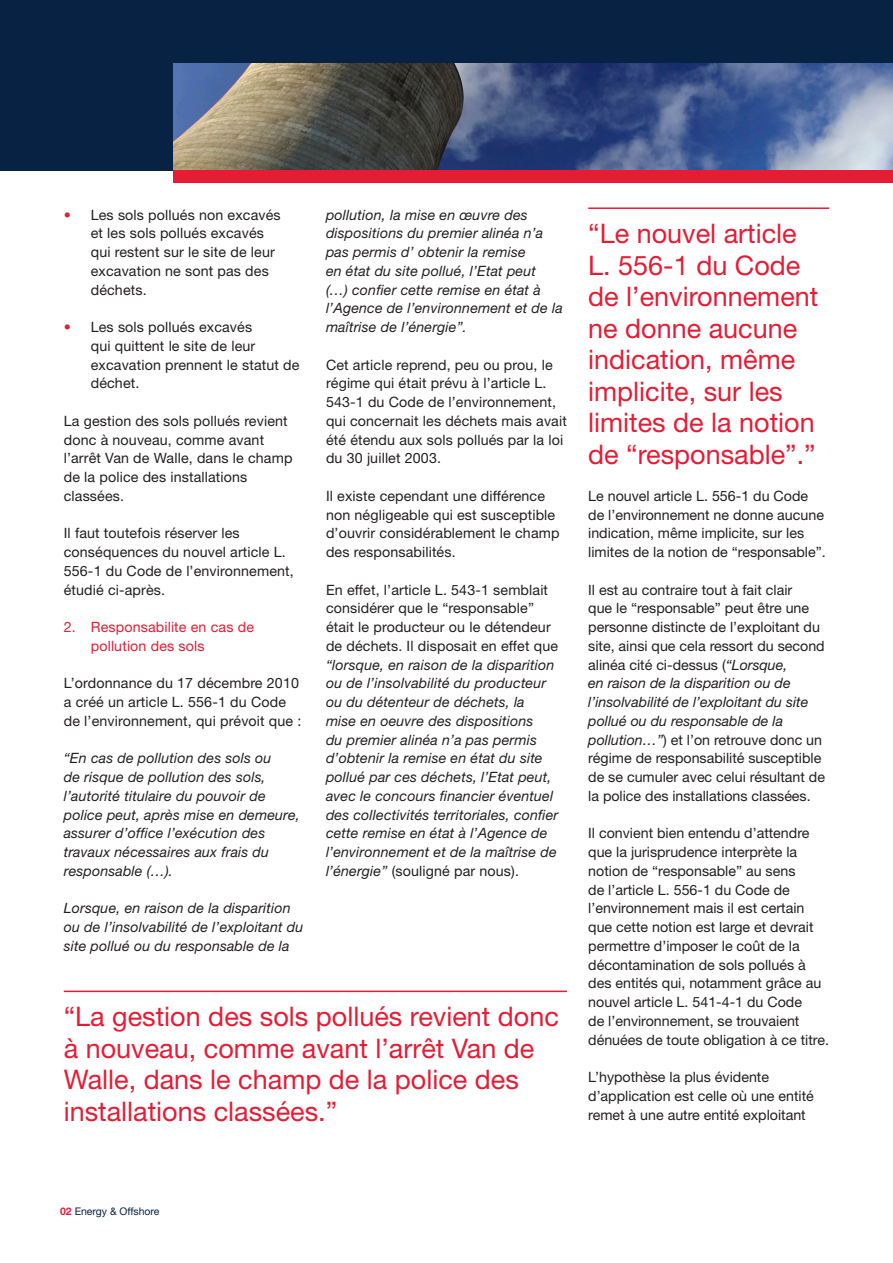
<style>
.page{position:relative;width:893px;height:1263px;background:#fff}
.page>*{position:absolute;margin:0;border:0;box-sizing:border-box;transform-origin:0 0}
.t1{font:27px/31.5px "Helvetica Neue LT";color:#e71c34}
.t2{font:14.25px/18.8px "Helvetica Neue LT";color:#231f20}
.t3{font:italic 14.25px/18.8px "Helvetica Neue LT";letter-spacing:.01em;color:#231f20}
.t4{font:14.25px/18.8px "Helvetica Neue LT";letter-spacing:.01em;color:#e71c34}
.t5{font:10.5px "Helvetica Neue LT";color:#072242}
.s1{color:#e71c34}
.s2{font-style:normal}
.s3{font-style:italic}
.s4{font-weight:700;color:#e71c34}
</style>
<div class="page">
<div style="left:0;top:0;width:893px;height:170px;background:#072242"></div>
<img style="left:174px;top:64px;width:719px;height:106px">
<div style="left:174px;top:170px;width:719px;height:13px;background:#e71c34"></div>
<hr style="left:64px;top:990px;width:503px;height:2px;background:#e71c34">
<hr style="left:588px;top:207px;width:241px;height:2px;background:#e71c34">
<p class="t2" style="left:91px;top:205px;width:191px;text-indent:-27px"><span class="s1">•</span> Les sols pollués non excavés et les sols pollués excavés qui restent sur le site de leur excavation ne sont pas des déchets.</p>
<p class="t2" style="left:91px;top:317px;width:210px;text-indent:-27px"><span class="s1">•</span> Les sols pollués excavés<br>qui quittent le site de leur excavation prennent le statut de déchet.</p>
<p class="t2" style="left:64px;top:411px;width:230px">La gestion des sols pollués revient donc à nouveau, comme avant l’arrêt Van de Walle, dans le champ de la police des installations classées.</p>
<p class="t2" style="left:64px;top:524px;width:232px">Il faut toutefois réserver les conséquences du nouvel article L.<br>556-1 du Code de l’environnement, étudié ci-après.</p>
<p class="t4" style="left:91px;top:617px;width:165px;text-indent:-27px">2. Responsabilite en cas de pollution des sols</p>
<p class="t2" style="left:64px;top:674px;width:239px">L’ordonnance du 17 décembre 2010 a créé un article L. 556-1 du Code de l’environnement, qui prévoit que :</p>
<p class="t3" style="left:64px;top:749px;width:238px">“En cas de pollution des sols ou<br>de risque de pollution des sols, l’autorité titulaire du pouvoir de police peut, après mise en demeure, assurer d’office l’exécution des travaux nécessaires aux frais du responsable (…).</p>
<p class="t3" style="left:64px;top:899px;width:241px">Lorsque, en raison de la disparition ou de l’insolvabilité de l’exploitant du site pollué ou du responsable de la</p>
<p class="t3" style="left:326px;top:205px;width:238px">pollution, la mise en œuvre des dispositions du premier alinéa n’a pas permis d’ obtenir la remise<br>en état du site pollué, l’Etat peut<br>(…) confier cette remise en état à l’Agence de l’environnement et de la maîtrise de l’énergie”.</p>
<p class="t2" style="left:326px;top:355px;width:242px">Cet article reprend, peu ou prou, le régime qui était prévu à l’article L.<br>543-1 du Code de l’environnement, qui concernait les déchets mais avait été étendu aux sols pollués par la loi du 30 juillet 2003.</p>
<p class="t2" style="left:326px;top:486px;width:235px">Il existe cependant une différence non négligeable qui est susceptible d’ouvrir considérablement le champ des responsabilités.</p>
<p class="t3" style="left:326px;top:580px;width:234px"><span class="s2">En effet, l’article L. 543-1 semblait considérer que le “responsable” était le producteur ou le détendeur de déchets. Il disposait en effet que </span>“lorsque, en raison de la disparition ou de l’insolvabilité du producteur ou du détenteur de déchets, la mise en oeuvre des dispositions<br>du premier alinéa n’a pas permis d’obtenir la remise en état du site pollué par ces déchets, l’Etat peut, avec le concours financier éventuel des collectivités territoriales, confier cette remise en état à l’Agence de l’environnement et de la maîtrise de l’énergie” <span class="s2">(souligné par nous).</span></p>
<p class="t1" style="left:64px;top:1000px;width:497px">“La gestion des sols pollués revient donc à nouveau, comme avant l’arrêt Van de Walle, dans le champ de la police des installations classées.”</p>
<p class="t1" style="left:588px;top:217px;width:232px">“Le nouvel article<br>L. 556-1 du Code de l’environnement ne donne aucune indication, même implicite, sur les limites de la notion de “responsable”.”</p>
<p class="t2" style="left:588px;top:486px;width:239px">Le nouvel article L. 556-1 du Code de l’environnement ne donne aucune indication, même implicite, sur les limites de la notion de “responsable”.</p>
<p class="t2" style="left:588px;top:580px;width:238px">Il est au contraire tout à fait clair<br>que le “responsable” peut être une personne distincte de l’exploitant du site, ainsi que cela ressort du second alinéa cité ci-dessus (<span class="s3">“Lorsque,<br>en raison de la disparition ou de l’insolvabilité de l’exploitant du site pollué ou du responsable de la pollution…”</span>) et l’on retrouve donc un régime de responsabilité susceptible de se cumuler avec celui résultant de la police des installations classées.</p>
<p class="t2" style="left:588px;top:824px;width:242px">Il convient bien entendu d’attendre que la jurisprudence interprète la notion de “responsable” au sens<br>de l’article L. 556-1 du Code de l’environnement mais il est certain que cette notion est large et devrait permettre d’imposer le coût de la décontamination de sols pollués à des entités qui, notamment grâce au nouvel article L. 541-4-1 du Code<br>de l’environnement, se trouvaient dénuées de toute obligation à ce titre.</p>
<p class="t2" style="left:588px;top:1067px;width:227px">L’hypothèse la plus évidente d’application est celle où une entité remet à une autre entité exploitant</p>
<p class="t5" style="left:60px;top:1205px;width:101px"><span class="s4">02</span> Energy &amp; Offshore</p>
</div>
